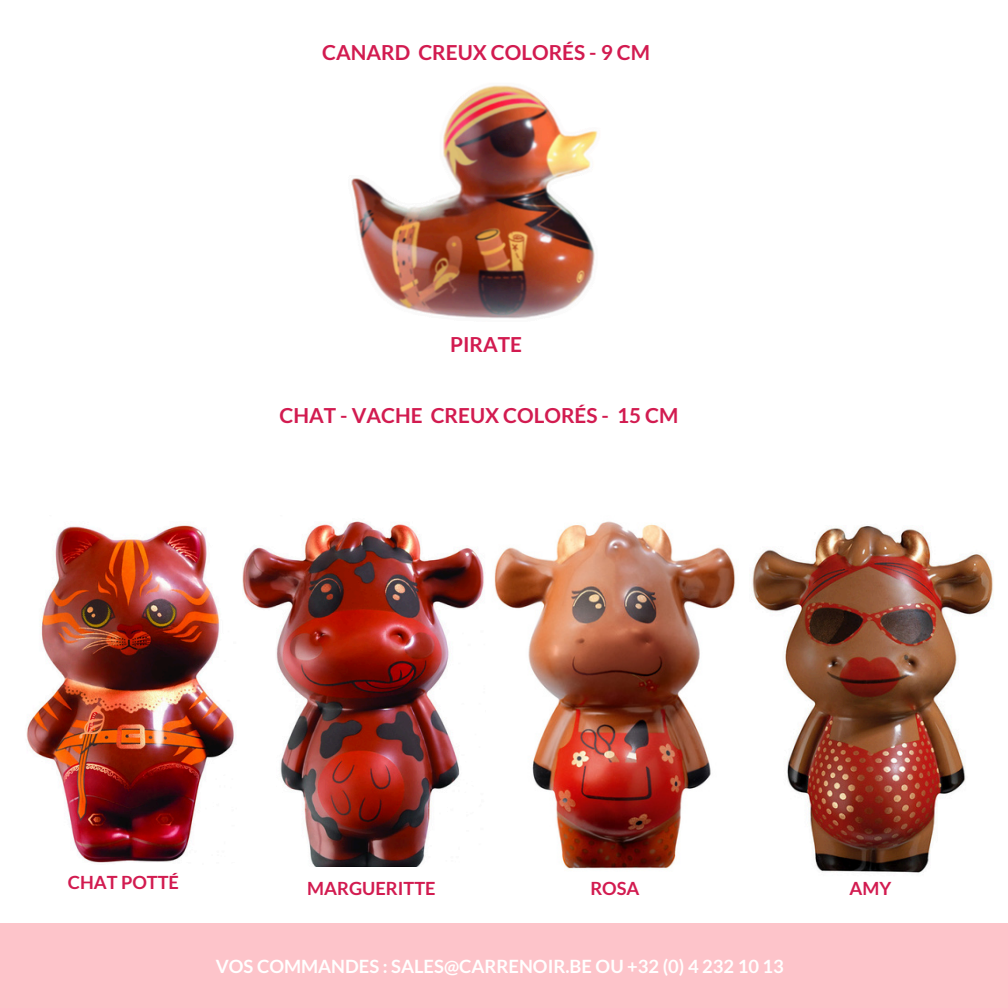
<style>
.page{position:relative;width:1008px;height:1008px;background:#fff}
.page>*{position:absolute;margin:0;border:0;box-sizing:border-box;transform-origin:0 0}
.t1{font:700 20.82px "Lato";color:#d21b50}
.t2{font:700 18.38px "Lato";color:#fff}
.t3{font:700 18.2px "Lato";color:#d21b50}
</style>
<div class="page">
<img style="left:26px;top:525px;width:208px;height:338px">
<img style="left:242px;top:521px;width:242px;height:346px">
<img style="left:351px;top:85px;width:247px;height:234px">
<img style="left:494px;top:521px;width:241px;height:349px">
<div style="left:0;top:923px;width:1008px;height:85px;background:#fdc4ca"></div>
<img style="left:752px;top:526px;width:241px;height:347px">
<p class="t1" style="left:322px;top:39px;width:329px">CANARD CREUX COLORÉS - 9 CM</p>
<h1 class="t1" style="left:450px;top:332px;width:73px">PIRATE</h1>
<p class="t1" style="left:280px;top:403px;width:400px">CHAT - VACHE CREUX COLORÉS - 15 CM</p>
<p class="t3" style="left:68px;top:871px;width:113px">CHAT POTTÉ</p>
<h1 class="t3" style="left:307px;top:877px;width:130px">MARGUERITTE</h1>
<h1 class="t3" style="left:590px;top:877px;width:51px">ROSA</h1>
<p class="t2" style="left:216px;top:955px;width:570px">VOS COMMANDES : SALES@CARRENOIR.BE OU +32 (0) 4 232 10 13</p>
<p class="t3" style="left:850px;top:877px;width:43px">AMY</p>
</div>
